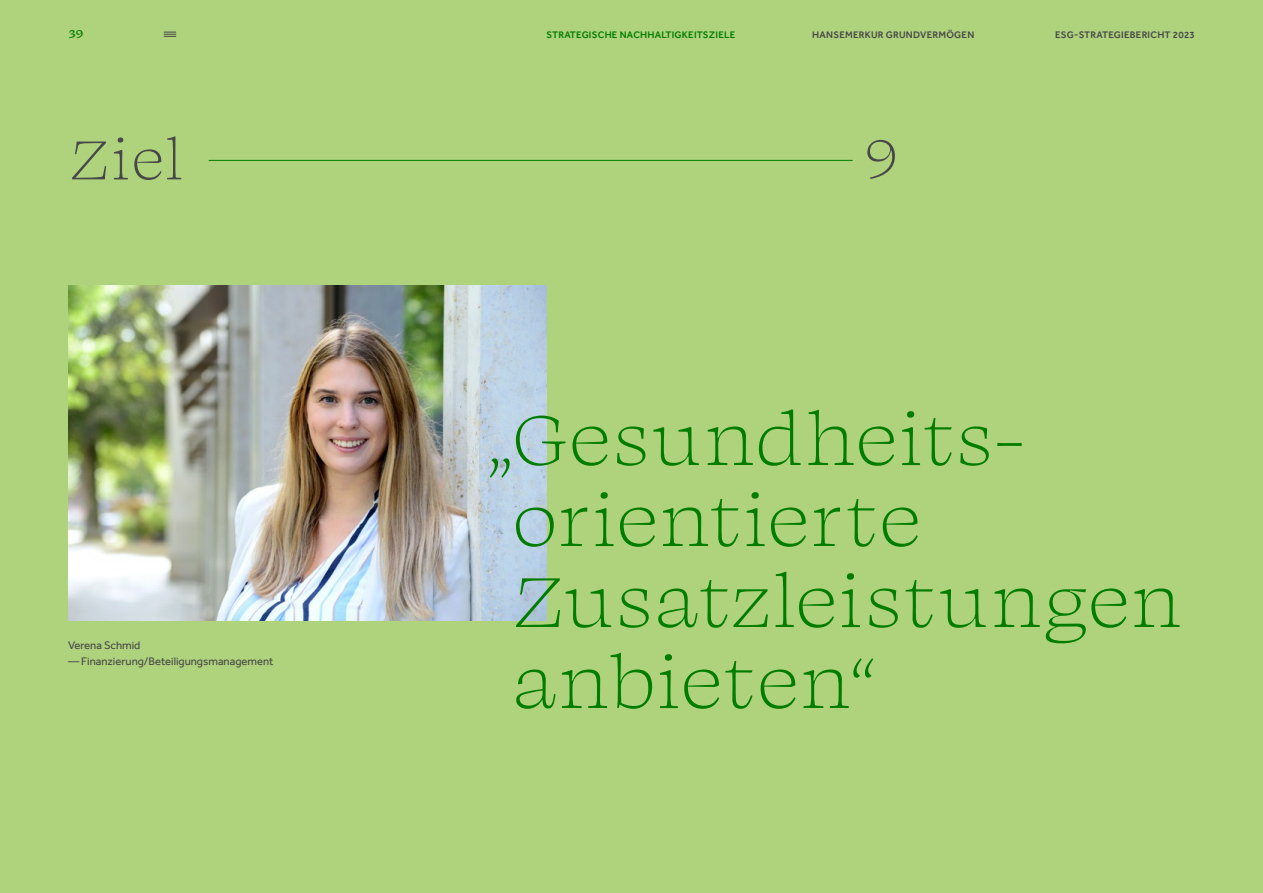
<style>
.page{position:relative;width:1263px;height:893px;background:#afd27d}
.page>*{position:absolute;margin:0;border:0;box-sizing:border-box;transform-origin:0 0}
.t1{font:300 81px/81px "Swear Text";color:#007d00}
.t2{font:300 63px "Swear Text";color:#474847}
.t3{font:500 15px "Swear Text";color:#007d00}
.t4{font:11.25px "Effra";color:#474847}
.t5{font:500 9.75px "Effra";letter-spacing:.025em;color:#474847}
.t6{font:500 9.75px "Effra";letter-spacing:.025em;color:#007d00}
</style>
<div class="page">
<img style="left:68px;top:286px;width:478px;height:334px">
<hr style="left:209px;top:160px;width:644px;height:1px;background:#007d00">
<svg style="left:164px;top:32px;width:12px;height:5px"></svg>
<p class="t3" style="left:69px;top:23px;width:16px">39</p>
<p class="t6" style="left:546px;top:29px;width:190px">STRATEGISCHE NACHHALTIGKEITSZIELE</p>
<p class="t5" style="left:812px;top:29px;width:164px">HANSEMERKUR GRUNDVERMÖGEN</p>
<p class="t5" style="left:1055px;top:29px;width:141px">ESG-STRATEGIEBERICHT 2023</p>
<p class="t2" style="left:69px;top:118px;width:116px">Ziel</p>
<p class="t2" style="left:865px;top:117px;width:34px">9</p>
<p class="t4" style="left:68px;top:638px;width:74px">Verena Schmid</p>
<p class="t4" style="left:68px;top:655px;width:207px">— Finanzierung/Beteiligungsmanagement</p>
<p class="t1" style="left:488px;top:394px;width:695px">„Gesundheits&shy;orientierte<br>Zusatzleistungen anbieten“</p>
</div>
